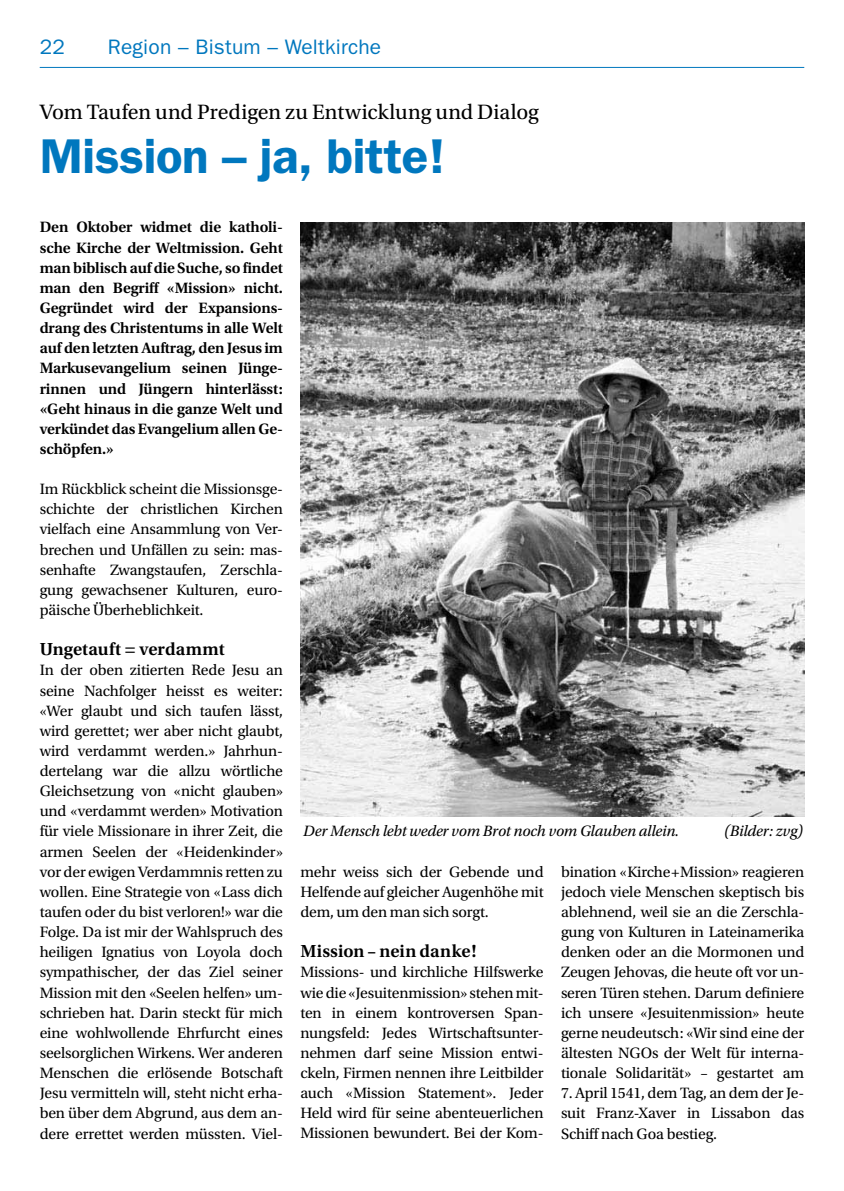
<style>
.page{position:relative;width:844px;height:1191px;background:#fff}
.page>*{position:absolute;margin:0;border:0;box-sizing:border-box;transform-origin:0 0}
.t1{font:600 49px "ITC Franklin Gothic Std";letter-spacing:-.005em;color:#0077be}
.t2{font:21.88px "Utopia Std";letter-spacing:-.005em;color:#000}
.t3{font:21px "ITC Franklin Gothic Std";letter-spacing:.01em;color:#0077be}
.t4{font:600 18.38px "Utopia Std";letter-spacing:.005em;color:#000}
.t5{font:15.75px/20.1px "Utopia Std";letter-spacing:-.01em;color:#000;text-align:justify}
.t6{font:600 15.75px/20.1px "Utopia Std";letter-spacing:-.01em;color:#000;text-align:justify}
.t7{font:italic 15.75px "Utopia Std";letter-spacing:-.01em;color:#000}
</style>
<div class="page">
<hr style="left:40px;top:67px;width:764px;height:1px;background:#0077be">
<img style="left:300px;top:222px;width:504px;height:594px">
<h3 class="t3" style="left:40px;top:35px;width:27px">22</h3>
<h3 class="t3" style="left:108px;top:35px;width:275px">Region – Bistum – Weltkirche</h3>
<h2 class="t2" style="left:40px;top:103px;width:500px">Vom Taufen und Predigen zu Entwicklung und Dialog</h2>
<h1 class="t1" style="left:40px;top:138px;width:406px">Mission – ja, bitte!</h1>
<p class="t6" style="left:40px;top:219px;width:245px">Den Oktober widmet die katholi&shy;sche Kirche der Weltmission. Geht man biblisch auf die Suche, so findet man den Begriff «Mission» nicht.<br>Gegründet wird der Expansions&shy;drang des Christentums in alle Welt auf den letzten Auftrag, den Jesus im Markusevangelium seinen Jünge&shy;rinnen und Jüngern hinterlässt: «Geht hinaus in die ganze Welt und verkündet das Evangelium allen Ge&shy;schöpfen.»</p>
<p class="t5" style="left:40px;top:480px;width:245px">Im Rückblick scheint die Missionsge&shy;schichte der christlichen Kirchen vielfach eine Ansammlung von Ver&shy;brechen und Unfällen zu sein: mas&shy;senhafte Zwangstaufen, Zerschla&shy;gung gewachsener Kulturen, euro&shy;päische Überheblichkeit.</p>
<p class="t4" style="left:40px;top:642px;width:186px">Ungetauft = verdammt</p>
<p class="t5" style="left:40px;top:661px;width:245px">In der oben zitierten Rede Jesu an seine Nachfolger heisst es weiter: «Wer glaubt und sich taufen lässt, wird gerettet; wer aber nicht glaubt, wird verdammt werden.» Jahrhun&shy;dertelang war die allzu wörtliche Gleichsetzung von «nicht glauben» und «verdammt werden» Motivation für viele Missionare in ihrer Zeit, die armen Seelen der «Heidenkinder» vor der ewigen Verdammnis retten zu wollen. Eine Strategie von «Lass dich taufen oder du bist verloren!» war die Folge. Da ist mir der Wahlspruch des heiligen Ignatius von Loyola doch sympathischer, der das Ziel seiner Mission mit den «Seelen helfen» um&shy;schrieben hat. Darin steckt für mich eine wohlwollende Ehrfurcht eines seelsorglichen Wirkens. Wer anderen Menschen die erlösende Botschaft Jesu vermitteln will, steht nicht erha&shy;ben über dem Abgrund, aus dem an&shy;dere errettet werden müssten. Viel-</p>
<p class="t7" style="left:303px;top:825px;width:377px">Der Mensch lebt weder vom Brot noch vom Glauben allein.</p>
<p class="t7" style="left:724px;top:825px;width:80px">(Bilder: zvg)</p>
<p class="t5" style="left:300px;top:863px;width:245px">mehr weiss sich der Gebende und Helfende auf gleicher Augenhöhe mit dem, um den man sich sorgt.</p>
<p class="t4" style="left:300px;top:944px;width:178px">Mission – nein danke!</p>
<p class="t5" style="left:300px;top:963px;width:245px">Missions- und kirchliche Hilfswerke wie die «Jesuitenmission» stehen mit&shy;ten in einem kontroversen Span&shy;nungsfeld: Jedes Wirtschaftsunter&shy;nehmen darf seine Mission entwi&shy;ckeln, Firmen nennen ihre Leitbilder auch «Mission Statement». Jeder Held wird für seine abenteuerlichen Missionen bewundert. Bei der Kom-</p>
<p class="t5" style="left:561px;top:863px;width:245px">bination «Kirche+Mission» reagieren jedoch viele Menschen skeptisch bis ablehnend, weil sie an die Zerschla&shy;gung von Kulturen in Lateinamerika denken oder an die Mormonen und Zeugen Jehovas, die heute oft vor un&shy;seren Türen stehen. Darum definiere ich unsere «Jesuitenmission» heute gerne neudeutsch: «Wir sind eine der ältesten NGOs der Welt für interna&shy;tionale Solidarität» – gestartet am</p>
<p class="t5" style="left:561px;top:1084px;width:245px">7. April 1541, dem Tag, an dem der Je&shy;suit Franz-Xaver in Lissabon das Schiff nach Goa bestieg.</p>
</div>
